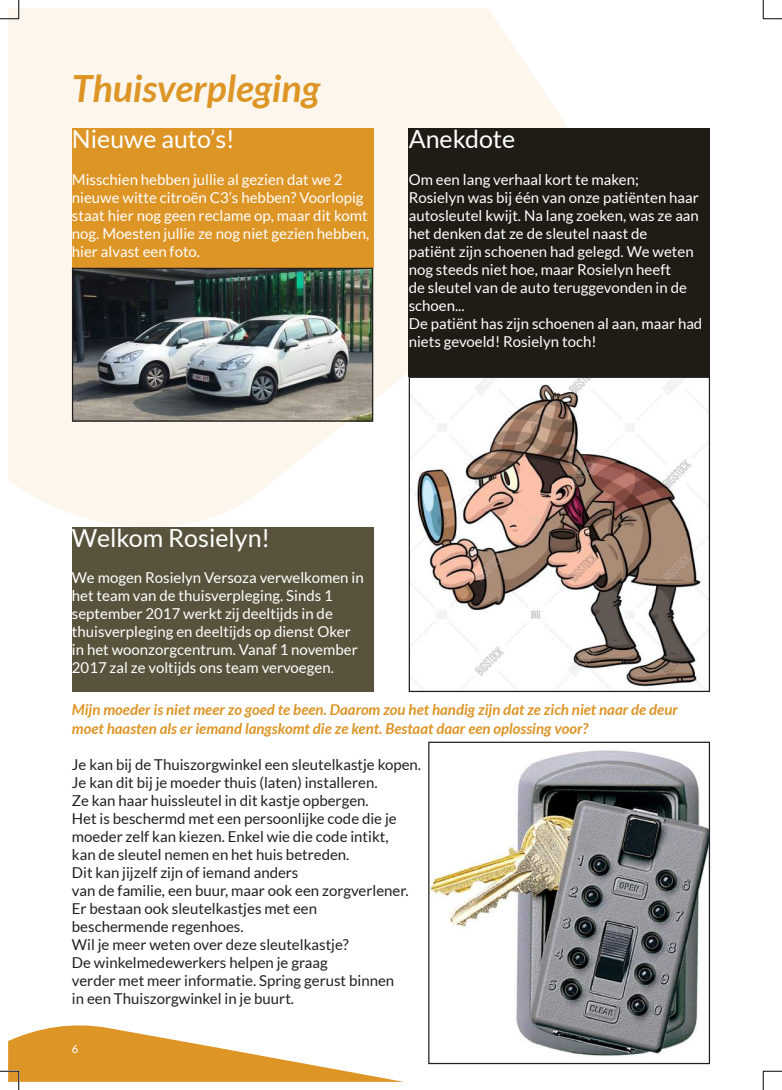
<style>
.page{position:relative;width:782px;height:1090px;background:#fff}
.page>*{position:absolute;margin:0;border:0;box-sizing:border-box;transform-origin:0 0}
.t1{font:italic 700 37.5px "Lato";color:#dd9526}
.t2{font:25px "Lato";color:#fff}
.t3{font:15px/18px "Lato";color:#fff}
.t4{font:15px/18px "Lato";color:#231f20}
.t5{font:italic 700 15px/18.8px "Lato";color:#dd9526}
.t6{font:500 11.25px "Lato";color:#fff}
</style>
<div class="page">
<svg style="left:8px;top:8px;width:560px;height:519px;fill:#fcf6ec"></svg>
<div style="left:72px;top:128px;width:301px;height:140px;background:#dd9526"></div>
<img style="left:74px;top:270px;width:297px;height:150px">
<div style="left:72px;top:268px;width:301px;height:154px;border:1px solid #231f20"></div>
<img style="left:411px;top:379px;width:297px;height:311px">
<div style="left:409px;top:377px;width:301px;height:315px;border:1px solid #231f20"></div>
<div style="left:72px;top:527px;width:301px;height:165px;background:#59533d"></div>
<div style="left:409px;top:128px;width:301px;height:249px;background:#1f1c15"></div>
<img style="left:430px;top:750px;width:278px;height:306px">
<div style="left:428px;top:742px;width:282px;height:322px;border:1px solid #231f20"></div>
<svg style="left:0;top:0;width:20px;height:20px"></svg>
<svg style="left:0;top:1025px;width:404px;height:65px"></svg>
<svg style="left:762px;top:0;width:20px;height:20px"></svg>
<svg style="left:762px;top:1070px;width:20px;height:20px"></svg>
<h1 class="t1" style="left:72px;top:67px;width:249px">Thuisverpleging</h1>
<h2 class="t2" style="left:72px;top:126px;width:164px">Nieuwe auto’s!</h2>
<p class="t3" style="left:72px;top:170px;width:299px">Misschien hebben jullie al gezien dat we 2 nieuwe witte citroën C3’s hebben? Voorlopig staat hier nog geen reclame op, maar dit komt nog. Moesten jullie ze nog niet gezien hebben, hier alvast een foto.</p>
<h2 class="t2" style="left:409px;top:126px;width:108px">Anekdote</h2>
<p class="t3" style="left:409px;top:170px;width:295px">Om een lang verhaal kort te maken;<br>Rosielyn was bij één van onze patiënten haar autosleutel kwijt. Na lang zoeken, was ze aan het denken dat ze de sleutel naast de<br>patiënt zijn schoenen had gelegd. We weten nog steeds niet hoe, maar Rosielyn heeft<br>de sleutel van de auto teruggevonden in de schoen...<br>De patiënt has zijn schoenen al aan, maar had niets gevoeld! Rosielyn toch!</p>
<h2 class="t2" style="left:72px;top:524px;width:200px">Welkom Rosielyn!</h2>
<p class="t3" style="left:72px;top:569px;width:293px">We mogen Rosielyn Versoza verwelkomen in het team van de thuisverpleging. Sinds 1 september 2017 werkt zij deeltijds in de thuisverpleging en deeltijds op dienst Oker in het woonzorgcentrum. Vanaf 1 november 2017 zal ze voltijds ons team vervoegen.</p>
<p class="t5" style="left:72px;top:700px;width:607px">Mijn moeder is niet meer zo goed te been. Daarom zou het handig zijn dat ze zich niet naar de deur moet haasten als er iemand langskomt die ze kent. Bestaat daar een oplossing voor?</p>
<p class="t4" style="left:72px;top:755px;width:351px">Je kan bij de Thuiszorgwinkel een sleutelkastje kopen.<br>Je kan dit bij je moeder thuis (laten) installeren.<br>Ze kan haar huissleutel in dit kastje opbergen.<br>Het is beschermd met een persoonlijke code die je moeder zelf kan kiezen. Enkel wie die code intikt,<br>kan de sleutel nemen en het huis betreden.<br>Dit kan jijzelf zijn of iemand anders<br>van de familie, een buur, maar ook een zorgverlener.<br>Er bestaan ook sleutelkastjes met een<br>beschermende regenhoes.<br>Wil je meer weten over deze sleutelkastje?<br>De winkelmedewerkers helpen je graag<br>verder met meer informatie. Spring gerust binnen<br>in een Thuiszorgwinkel in je buurt.</p>
<p class="t6" style="left:72px;top:1041px;width:8px">6</p>
</div>
